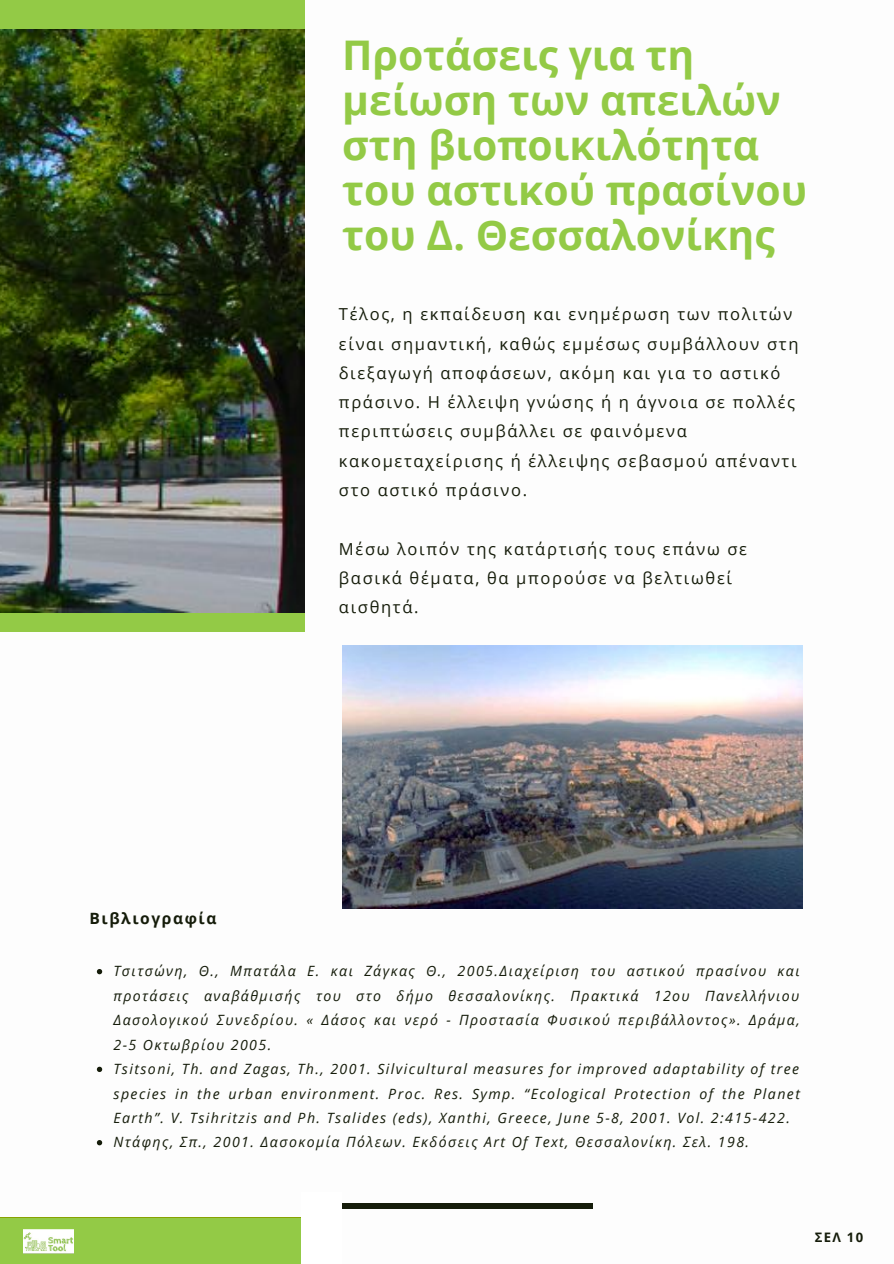
<style>
.page{position:relative;width:894px;height:1264px;background:#fff}
.page>*{position:absolute;margin:0;border:0;box-sizing:border-box;transform-origin:0 0}
.t1{font:700 40.8px/45px "Open Sans";color:#93ca46}
.t2{font:16.5px/29.2px "Open Sans";letter-spacing:.1em;color:#151c0a}
.t3{font:700 15.6px "Open Sans";letter-spacing:.1em;color:#151c0a}
.t4{font:italic 14.1px/24.5px "Open Sans";letter-spacing:.1em;color:#151c0a}
.t5{font:700 13.05px "Open Sans";color:#151c0a}
</style>
<div class="page">
<div style="left:0;top:1203px;width:593px;height:5px;background:#151c0a"></div>
<div style="left:0;top:0;width:304px;height:1263px;background:#93ca46"></div>
<img style="left:0;top:30px;width:304px;height:582px">
<div style="left:0;top:632px;width:322px;height:584px;background:#fdfdfd"></div>
<div style="left:301px;top:1191px;width:41px;height:72px;background:#fff"></div>
<img style="left:23px;top:1229px;width:50px;height:23px">
<img style="left:342px;top:646px;width:459px;height:262px">
<svg style="left:97px;top:969px;width:5px;height:5px"></svg>
<svg style="left:97px;top:1066px;width:5px;height:6px"></svg>
<svg style="left:97px;top:1140px;width:5px;height:5px"></svg>
<h1 class="t1" style="left:342px;top:32px;width:466px">Προτάσεις για τη μείωση των απειλών στη βιοποικιλότητα του αστικού πρασίνου του Δ. Θεσσαλονίκης</h1>
<p class="t2" style="left:339px;top:299px;width:461px">Τέλος, η εκπαίδευση και ενημέρωση των πολιτών είναι σημαντική, καθώς εμμέσως συμβάλλουν στη διεξαγωγή αποφάσεων, ακόμη και για το αστικό πράσινο. Η έλλειψη γνώσης ή η άγνοια σε πολλές περιπτώσεις συμβάλλει σε φαινόμενα κακομεταχείρισης ή έλλειψης σεβασμού απέναντι στο αστικό πράσινο.</p>
<p class="t2" style="left:339px;top:533px;width:409px">Μέσω λοιπόν της κατάρτισής τους επάνω σε βασικά θέματα, θα μπορούσε να βελτιωθεί αισθητά.</p>
<p class="t3" style="left:89px;top:907px;width:129px">Βιβλιογραφία</p>
<p class="t4" style="left:113px;top:958px;width:687px">Τσιτσώνη, Θ., Μπατάλα Ε. και Ζάγκας Θ., 2005.Διαχείριση του αστικού πρασίνου και προτάσεις αναβάθμισής του στο δήμο θεσσαλονίκης. Πρακτικά 12ου Πανελλήνιου Δασολογικού Συνεδρίου. « Δάσος και νερό - Προστασία Φυσικού περιβάλλοντος». Δράμα, 2-5 Οκτωβρίου 2005.<br>Tsitsoni, Th. and Zagas, Th., 2001. Silvicultural measures for improved adaptability of tree species in the urban environment. Proc. Res. Symp. “Ecological Protection of the Planet Earth”. V. Tsihritzis and Ph. Tsalides (eds), Xanthi, Greece, June 5-8, 2001. Vol. 2:415-422.<br>Ντάφης, Σπ., 2001. Δασοκομία Πόλεων. Εκδόσεις Art Of Text, Θεσσαλονίκη. Σελ. 198.</p>
<p class="t5" style="left:814px;top:1227px;width:50px">ΣΕΛ 10</p>
</div>
